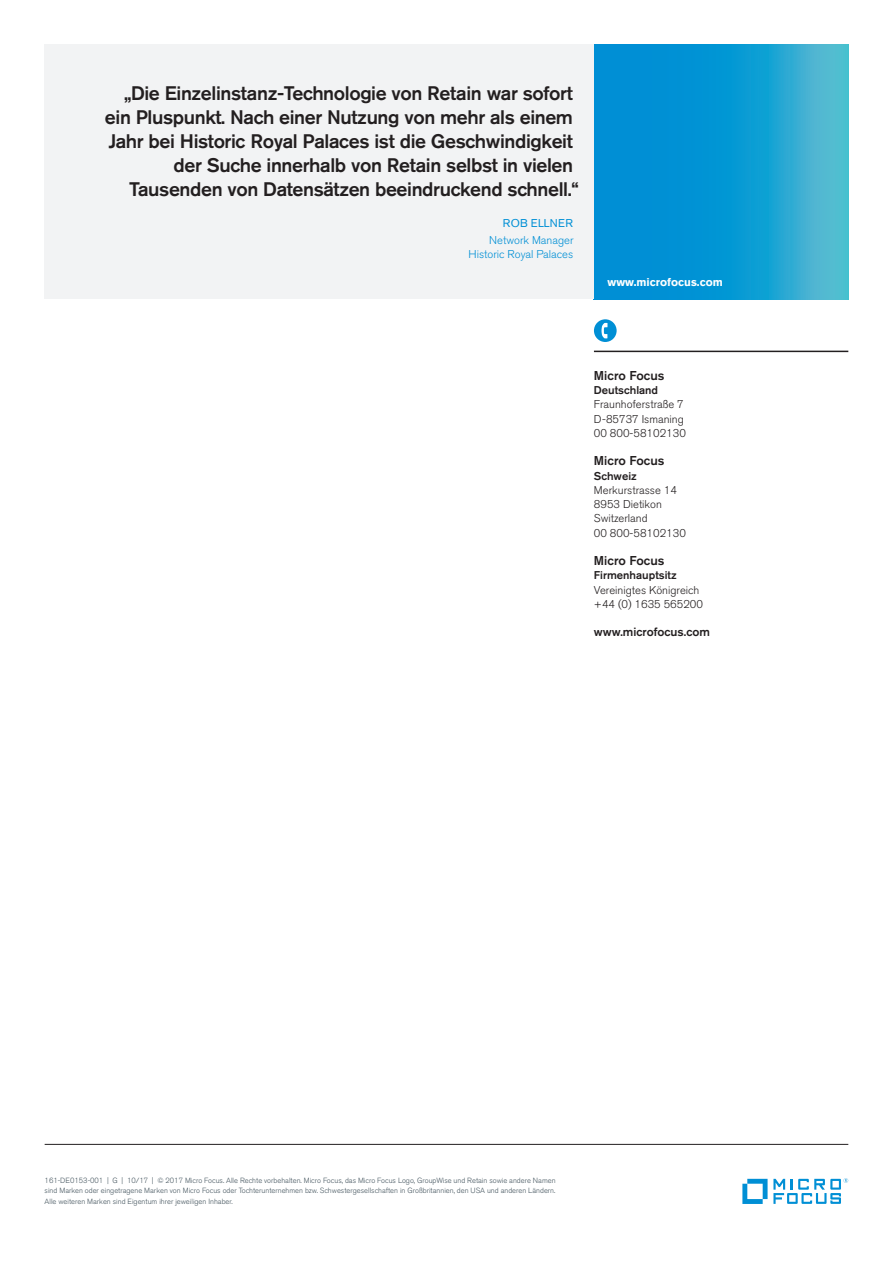
<style>
.page{position:relative;width:893px;height:1263px;background:#fff}
.page>*{position:absolute;margin:0;border:0;box-sizing:border-box;transform-origin:0 0}
.t1{font:500 19.5px/24px "Akzidenz Grotesk BE";letter-spacing:-.02em;color:#231f20;text-align:right}
.t2{font:500 12.75px "Akzidenz Grotesk BE";color:#231f20}
.t3{font:500 12px "Akzidenz Grotesk BE";color:#231f20}
.t4{font:300 11.25px/14.2px "Akzidenz Grotesk BE";color:#231f20}
.t5{font:300 11.25px/14.2px "Akzidenz Grotesk BE";color:#008fd5;text-align:right}
.t6{font:500 11.25px "Akzidenz Grotesk BE";color:#231f20}
.t7{font:700 11.25px "Akzidenz Grotesk BE";color:#fff}
.t8{font:11.25px "Akzidenz Grotesk BE";letter-spacing:.02em;color:#008fd5}
.t9{font:300 7.5px/10.5px "Akzidenz Grotesk BE";color:#45555f;text-align:justify}
</style>
<div class="page">
<svg style="left:742px;top:1178px;width:106px;height:26px"></svg>
<svg style="left:594px;top:45px;width:254px;height:254px;background:#149dd3"></svg>
<div style="left:594px;top:319px;width:23px;height:23px;background:#008fd5;border-radius:50%"></div>
<svg style="left:601px;top:323px;width:6px;height:15px"></svg>
<hr style="left:45px;top:1144px;width:803px;height:1px;background:#231f20">
<div style="left:45px;top:45px;width:549px;height:254px;background:#f2f3f4"></div>
<hr style="left:594px;top:351px;width:254px;height:1px;background:#231f20">
<p class="t1" style="left:105px;top:81px;width:475px">„Die Einzelinstanz-Technologie von Retain war sofort ein Pluspunkt. Nach einer Nutzung von mehr als einem Jahr bei Historic Royal Palaces ist die Geschwindigkeit der Suche innerhalb von Retain selbst in vielen Tausenden von Datensätzen beeindruckend schnell.“</p>
<h3 class="t8" style="left:503px;top:217px;width:64px">RO B ELLNER</h3>
<h3 class="t5" style="left:468px;top:233px;width:107px">Network Manager<br>Historic Royal Palaces</h3>
<h3 class="t7" style="left:607px;top:275px;width:117px">www.microfocus.com</h3>
<h2 class="t2" style="left:594px;top:368px;width:72px">Micro Focus</h2>
<h3 class="t6" style="left:594px;top:383px;width:66px">Deutschland</h3>
<h3 class="t4" style="left:594px;top:398px;width:94px">Fraunhoferstraße 7<br>D-85737 Ismaning<br>00 800-58102130</h3>
<h2 class="t2" style="left:594px;top:453px;width:72px">Micro Focus</h2>
<h3 class="t6" style="left:594px;top:469px;width:44px">Schweiz</h3>
<h3 class="t4" style="left:594px;top:483px;width:94px">Merkurstrasse 14<br>8953 Dietikon<br>Switzerland<br>00 800-58102130</h3>
<h2 class="t2" style="left:594px;top:553px;width:72px">Micro Focus</h2>
<h3 class="t6" style="left:594px;top:569px;width:84px">Firmenhauptsitz</h3>
<h3 class="t4" style="left:594px;top:583px;width:111px">Vereinigtes Königreich +44 (0) 1635 565200</h3>
<h3 class="t3" style="left:594px;top:625px;width:118px">www.microfocus.com</h3>
<p class="t9" style="left:45px;top:1175px;width:512px">161-DE0153-001 | G | 10/17 | © 2017 Micro Focus. Alle Rechte vorbehalten. Micro Focus, das Micro Focus Logo, GroupWise und Retain sowie andere Namen sind Marken oder eingetragene Marken von Micro Focus oder Tochterunternehmen bzw. Schwestergesellschaften in Großbritannien, den USA und anderen Ländern.<br>Alle weiteren Marken sind Eigentum ihrer jeweiligen Inhaber.</p>
</div>
